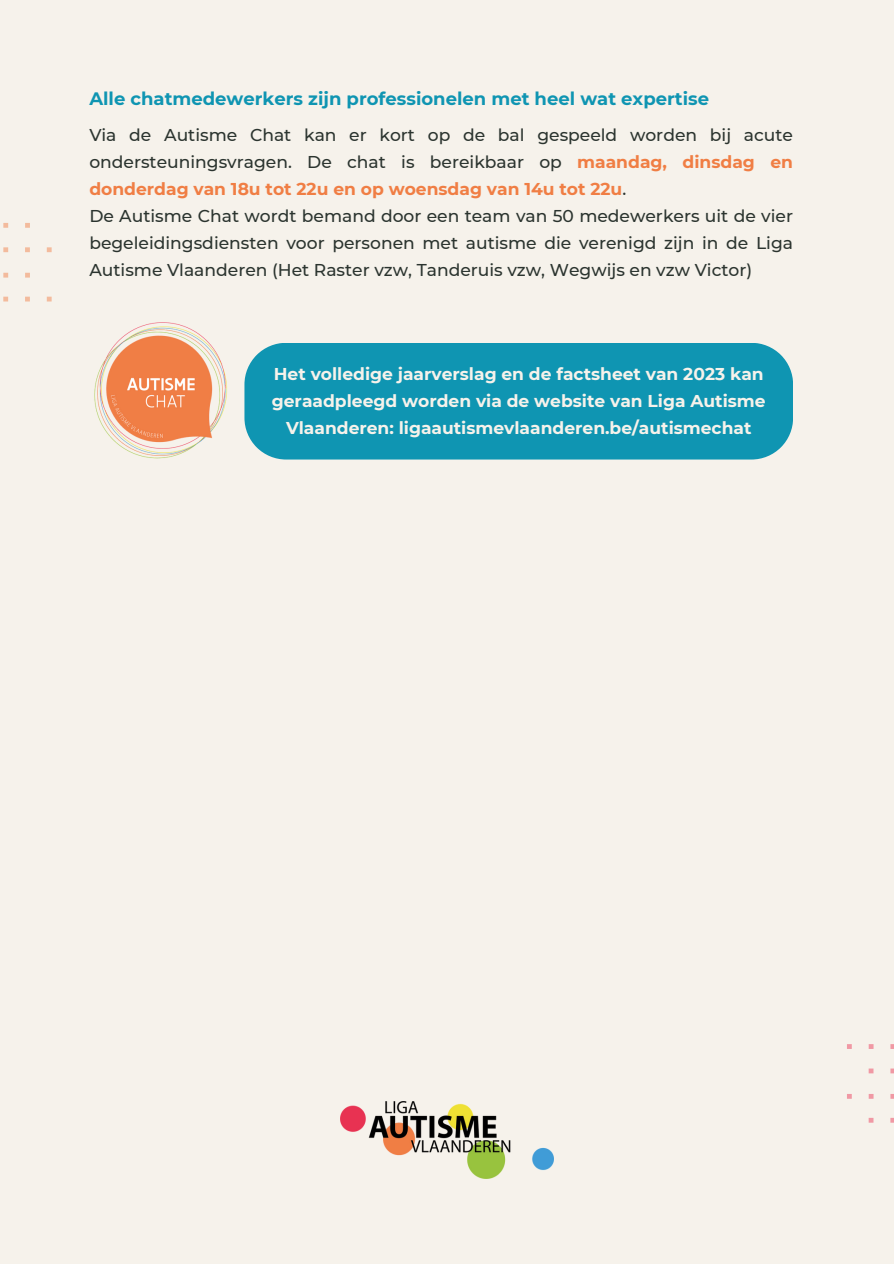
<style>
.page{position:relative;width:894px;height:1264px;background:#fff}
.page>*{position:absolute;margin:0;border:0;box-sizing:border-box;transform-origin:0 0}
.t1{font:700 18px "Montserrat";color:#0f95b2}
.t2{font:500 17.1px/27px "Montserrat";color:#2b342f}
.t3{font:700 17.1px/27px "Montserrat";color:#f6f2eb;text-align:center}
.s1{font-weight:700;color:#f07e44}
</style>
<div class="page">
<div style="left:0;top:0;width:893px;height:1263px;background:#f6f2eb"></div>
<svg style="left:3px;top:223px;width:48px;height:78px"></svg>
<svg style="left:847px;top:1044px;width:46px;height:78px"></svg>
<img style="left:94px;top:322px;width:246px;height:138px">
<div style="left:244px;top:343px;width:548px;height:116px;background:#0f95b2"></div>
<img style="left:340px;top:1101px;width:213px;height:77px">
<h1 class="t1" style="left:89px;top:87px;width:621px">Alle chatmedewerkers zijn professionelen met heel wat expertise</h1>
<h1 class="t2" style="left:89px;top:121px;width:705px">Via de Autisme Chat kan er kort op de bal gespeeld worden bij acute ondersteuningsvragen. De chat is bereikbaar op <span class="s1">maandag, dinsdag en donderdag van 18u tot 22u en op woensdag van 14u tot 22u</span>.<br>De Autisme Chat wordt bemand door een team van 50 medewerkers uit de vier begeleidingsdiensten voor personen met autisme die verenigd zijn in de Liga Autisme Vlaanderen (Het Raster vzw, Tanderuis vzw, Wegwijs en vzw Victor)</h1>
<p class="t3" style="left:272px;top:360px;width:495px">Het volledige jaarverslag en de factsheet van 2023 kan geraadpleegd worden via de website van Liga Autisme<br>Vlaanderen: ligaautismevlaanderen.be/autismechat</p>
</div>
